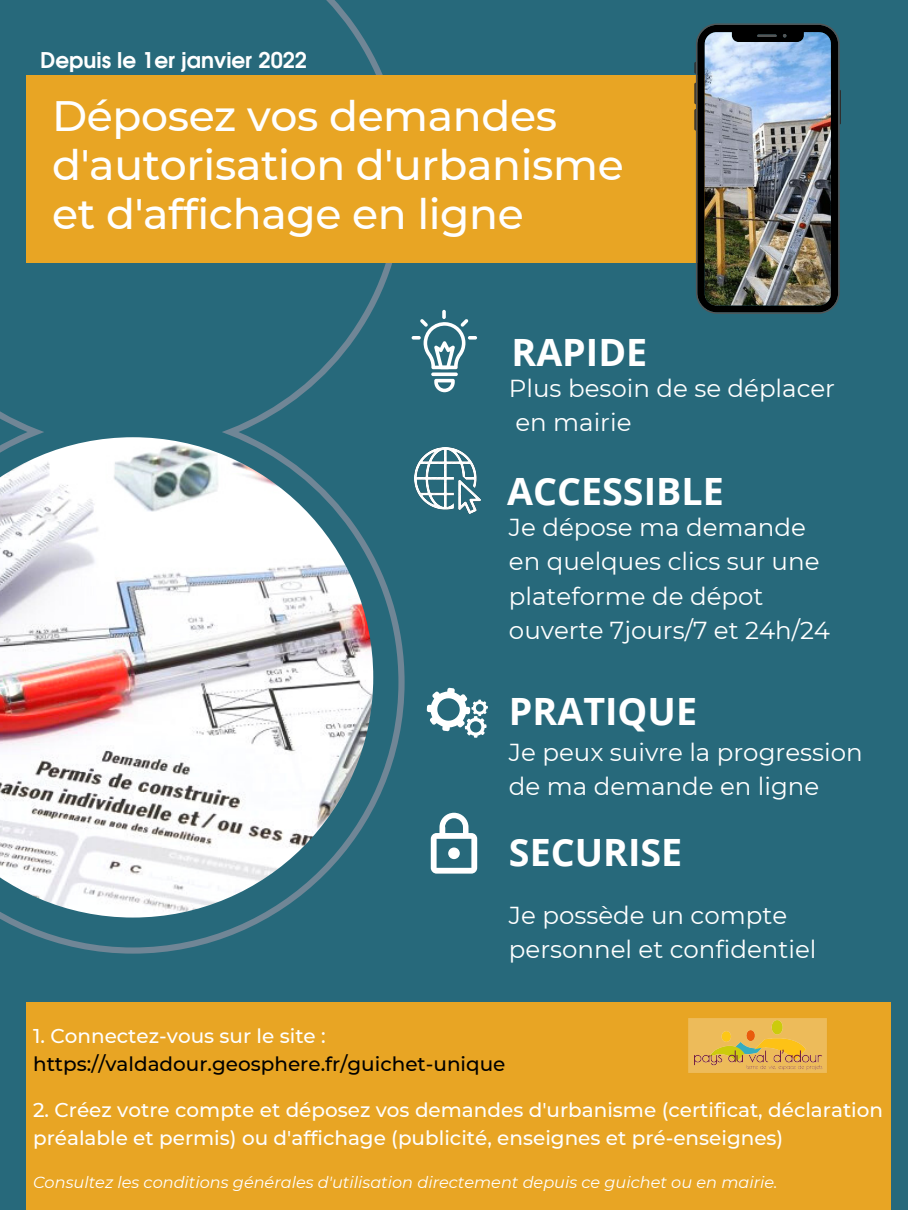
<style>
.page{position:relative;width:908px;height:1210px;background:#fff}
.page>*{position:absolute;margin:0;border:0;box-sizing:border-box;transform-origin:0 0}
.t1{font:500 42.45px/48.8px "Montserrat";letter-spacing:-.01em;color:#fff}
.t2{font:700 37.59px "Open Sans";color:#fff}
.t3{font:24.5px/34.1px "Montserrat";color:#fff}
.t4{font:700 21.7px "Evolventa";color:#fff}
.t5{font:500 19.95px/27.8px "Montserrat";color:#fff}
.t6{font:500 19.95px/27.8px "Montserrat";color:#000}
.t7{font:italic 16.1px "Montserrat";color:#fff}
.s1{color:#fff}
</style>
<div class="page">
<div style="left:0;top:0;width:907px;height:1210px;background:#27697b"></div>
<svg style="left:0;top:0;width:404px;height:953px"></svg>
<img style="left:0;top:437px;width:373px;height:480px">
<div style="left:26px;top:1002px;width:864px;height:208px;background:#e8a524"></div>
<div style="left:26px;top:75px;width:771px;height:187px;background:#e8a524"></div>
<svg style="left:431px;top:372px;width:26px;height:4px"></svg>
<svg style="left:434px;top:379px;width:20px;height:13px"></svg>
<svg style="left:411px;top:310px;width:66px;height:59px"></svg>
<svg style="left:430px;top:812px;width:47px;height:61px"></svg>
<img style="left:414px;top:447px;width:66px;height:66px">
<svg style="left:426px;top:687px;width:62px;height:50px"></svg>
<img style="left:694px;top:23px;width:146px;height:291px">
<img style="left:688px;top:1018px;width:139px;height:55px">
<h1 class="t4" style="left:40px;top:51px;width:268px">Depuis le 1er janvier 2022</h1>
<p class="t1" style="left:52px;top:92px;width:573px">Déposez vos demandes d'autorisation d'urbanisme et d'affichage en ligne</p>
<h2 class="t2" style="left:511px;top:325px;width:137px">RAPIDE</h2>
<h3 class="t3" style="left:509px;top:371px;width:327px">Plus besoin de se déplacer en mairie</h3>
<h2 class="t2" style="left:507px;top:465px;width:218px">ACCESSIBLE</h2>
<p class="t3" style="left:509px;top:510px;width:322px">Je dépose ma demande en quelques clics sur une plateforme de dépot ouverte 7jours/7 et 24h/24</p>
<h3 class="t2" style="left:509px;top:684px;width:190px">PRATIQUE</h3>
<p class="t3" style="left:509px;top:735px;width:355px">Je peux suivre la progression de ma demande en ligne</p>
<h2 class="t2" style="left:509px;top:825px;width:175px">SECURISE</h2>
<h3 class="t3" style="left:509px;top:898px;width:309px">Je possède un compte personnel et confidentiel</h3>
<h2 class="t6" style="left:33px;top:1021px;width:474px"><span class="s1">1. Connectez-vous sur le site : </span>https://valdadour.geosphere.fr/guichet-unique</h2>
<h3 class="t5" style="left:33px;top:1095px;width:851px">2. Créez votre compte et déposez vos demandes d'urbanisme (certificat, déclaration préalable et permis) ou d'affichage (publicité, enseignes et pré-enseignes)</h3>
<p class="t7" style="left:33px;top:1172px;width:745px">Consultez les conditions générales d'utilisation directement depuis ce guichet ou en mairie.</p>
</div>
